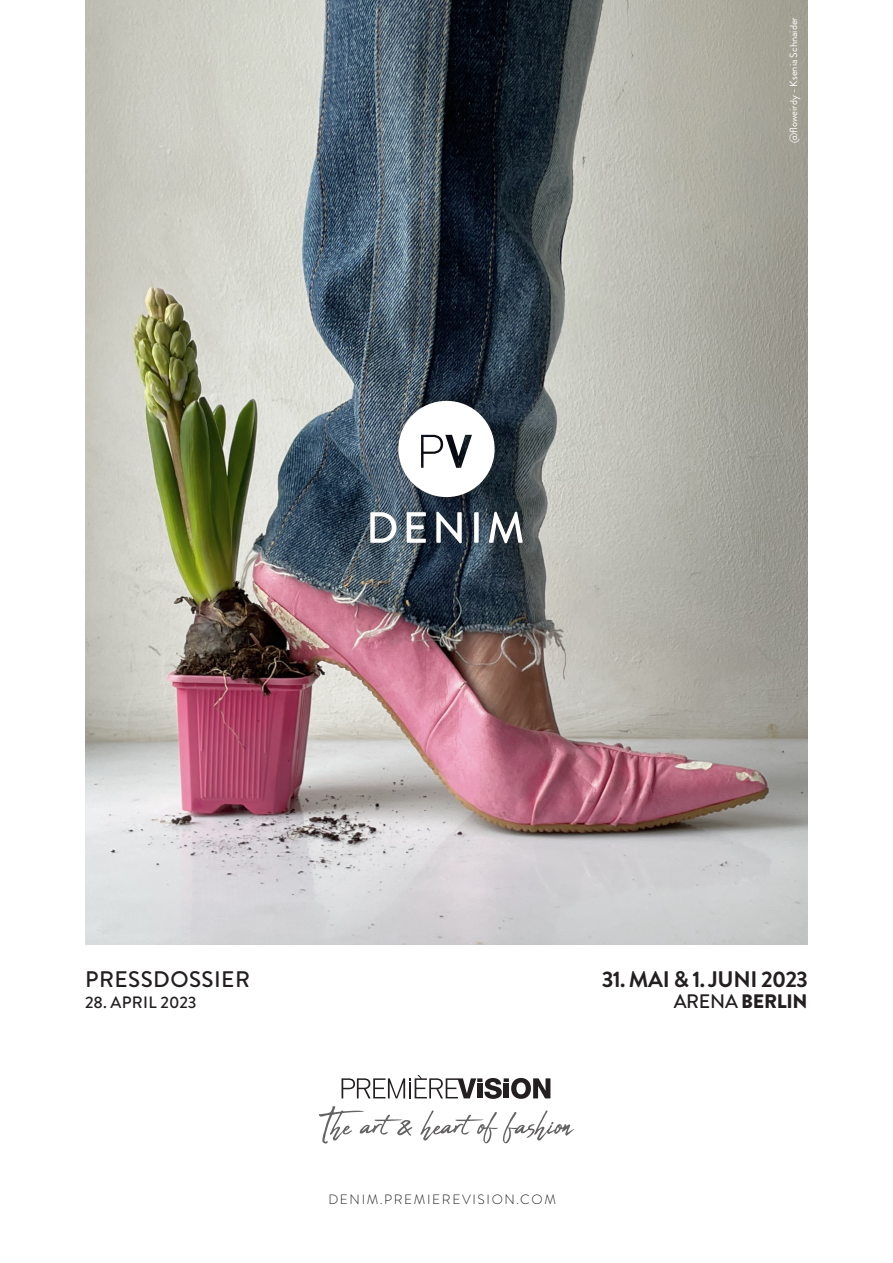
<style>
.page{position:relative;width:893px;height:1263px;background:#fff}
.page>*{position:absolute;margin:0;border:0;box-sizing:border-box;transform-origin:0 0}
.t1{font:700 22.5px "Brandon Grotesque";letter-spacing:-.015em;color:#231f20}
.t2{font:500 22.5px "Brandon Grotesque";letter-spacing:.02em;color:#231f20}
.t3{font:900 19.5px "Brandon Grotesque";letter-spacing:-.015em;color:#231f20}
.t4{font:500 16.5px "Brandon Grotesque";letter-spacing:.01em;color:#231f20}
.t5{font:300 13.5px "Brandon Grotesque";letter-spacing:.12em;color:#231f20}
.t6{font:10.5px "Brandon Grotesque";color:#fff}
.s1{font-weight:500}
</style>
<div class="page">
<img style="left:85px;top:0;width:723px;height:944px">
<svg style="left:342px;top:1075px;width:208px;height:24px"></svg>
<svg style="left:319px;top:1106px;width:255px;height:37px"></svg>
<div style="left:361px;top:392px;width:170px;height:160px;background:#231f20;opacity:.4"></div>
<svg style="left:370px;top:512px;width:26px;height:31px"></svg>
<svg style="left:407px;top:512px;width:19px;height:31px"></svg>
<svg style="left:436px;top:512px;width:26px;height:31px"></svg>
<div style="left:474px;top:512px;width:5px;height:31px;background:#fff"></div>
<svg style="left:489px;top:512px;width:34px;height:31px"></svg>
<svg style="left:398px;top:401px;width:97px;height:96px"></svg>
<p class="t6" style="left:786px;top:143px;width:127px;rotate:-90deg">@floweirdy - Ksenia Schnaider</p>
<p class="t2" style="left:85px;top:964px;width:166px">PRESSDOSSIER</p>
<p class="t4" style="left:85px;top:991px;width:113px">28. APRIL 2023</p>
<p class="t1" style="left:602px;top:964px;width:208px">31. MAI &amp; 1. JUNI 2023</p>
<p class="t3" style="left:674px;top:988px;width:135px"><span class="s1">ARENA</span> BERLIN</p>
<p class="t5" style="left:328px;top:1190px;width:229px">DENIM.PREMIEREVISION.COM</p>
</div>
